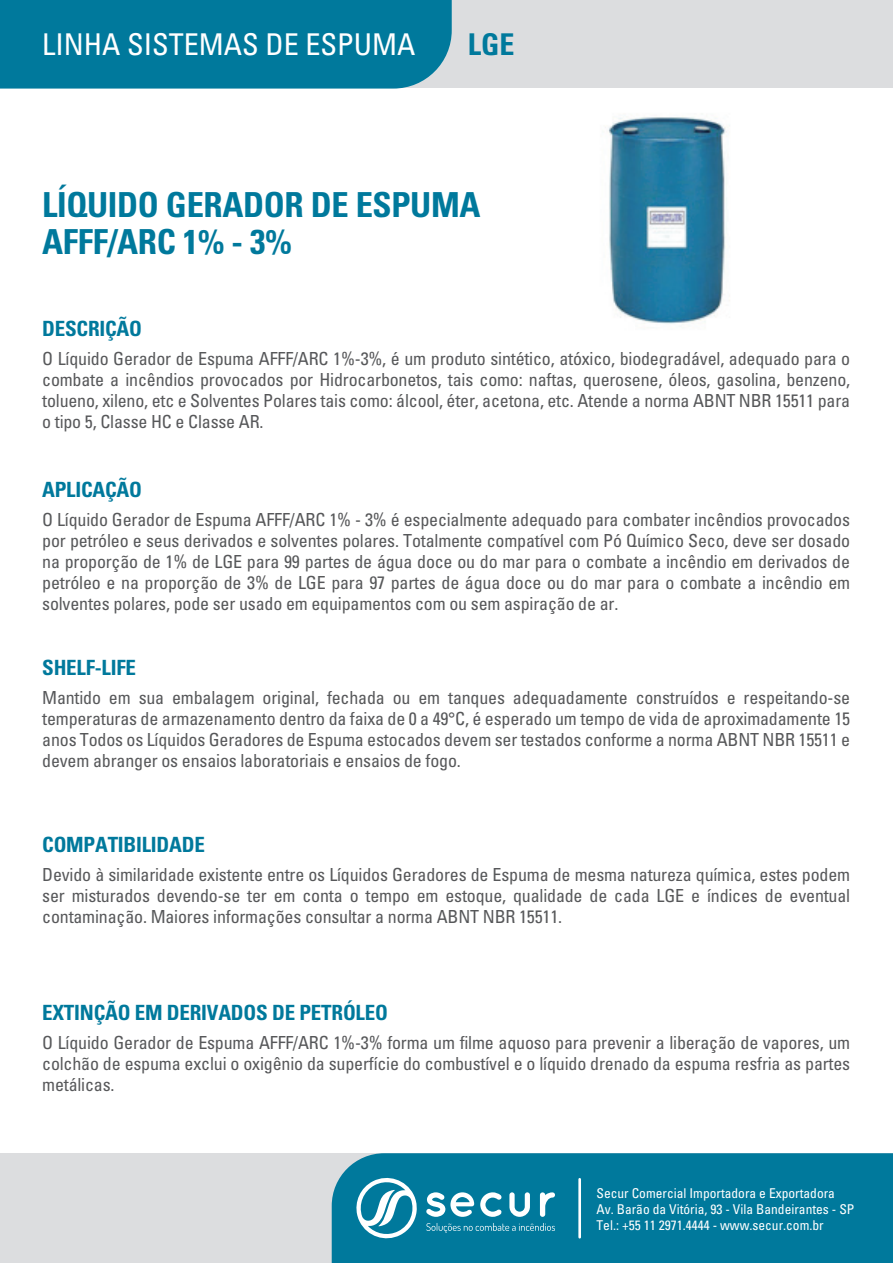
<style>
.page{position:relative;width:893px;height:1263px;background:#fff}
.page>*{position:absolute;margin:0;border:0;box-sizing:border-box;transform-origin:0 0}
.t1{font:700 condensed 34.5px/37.5px "Univers";letter-spacing:-.01em;color:#00799c}
.t2{font:condensed 30px "Univers";color:#fff}
.t3{font:700 condensed 30px "Univers";color:#00799c}
.t4{font:700 condensed 21px "Univers";letter-spacing:-.01em;color:#00799c}
.t5{font:condensed 18px/21px "Univers";letter-spacing:-.01em;color:#57585a;text-align:justify}
.t6{font:condensed 13.5px/16.2px "Univers";color:#fff}
</style>
<div class="page">
<div style="left:0;top:1153px;width:893px;height:110px;background:#dcdddf"></div>
<div style="left:332px;top:1153px;width:561px;height:110px;background:#00799c"></div>
<svg style="left:354px;top:1174px;width:63px;height:68px;background:#4ea2ba"></svg>
<svg style="left:426px;top:1192px;width:129px;height:25px;background:#67afc4"></svg>
<svg style="left:426px;top:1223px;width:129px;height:10px"></svg>
<hr style="left:578px;top:1179px;width:3px;height:58px;background:#fff">
<img style="left:608px;top:118px;width:27px;height:201px">
<img style="left:635px;top:117px;width:95px;height:207px">
<div style="left:0;top:0;width:893px;height:88px;background:#dcdddf"></div>
<div style="left:0;top:0;width:452px;height:89px;background:#00799c"></div>
<h2 class="t2" style="left:42px;top:26px;width:375px">LINHA SISTEMAS DE ESPUMA</h2>
<h2 class="t3" style="left:468px;top:26px;width:48px">LGE</h2>
<h1 class="t1" style="left:42px;top:185px;width:440px">LÍQUIDO GERADOR DE ESPUMA<br>AFFF/ARC 1% - 3%</h1>
<p class="t4" style="left:42px;top:316px;width:101px">DESCRIÇÃO</p>
<p class="t5" style="left:42px;top:347px;width:810px">O Líquido Gerador de Espuma AFFF/ARC 1%-3%, é um produto sintético, atóxico, biodegradável, adequado para o combate a incêndios provocados por Hidrocarbonetos, tais como: naftas, querosene, óleos, gasolina, benzeno, tolueno, xileno, etc e Solventes Polares tais como: álcool, éter, acetona, etc. Atende a norma ABNT NBR 15511 para o tipo 5, Classe HC e Classe AR.</p>
<p class="t4" style="left:42px;top:477px;width:101px">APLICAÇÃO</p>
<p class="t5" style="left:42px;top:509px;width:810px">O Líquido Gerador de Espuma AFFF/ARC 1% - 3% é especialmente adequado para combater incêndios provocados por petróleo e seus derivados e solventes polares. Totalmente compatível com Pó Químico Seco, deve ser dosado na proporção de 1% de LGE para 99 partes de água doce ou do mar para o combate a incêndio em derivados de petróleo e na proporção de 3% de LGE para 97 partes de água doce ou do mar para o combate a incêndio em solventes polares, pode ser usado em equipamentos com ou sem aspiração de ar.</p>
<p class="t4" style="left:42px;top:655px;width:95px">SHELF-LIFE</p>
<p class="t5" style="left:42px;top:687px;width:809px">Mantido em sua embalagem original, fechada ou em tanques adequadamente construídos e respeitando-se temperaturas de armazenamento dentro da faixa de 0 a 49°C, é esperado um tempo de vida de aproximadamente 15 anos Todos os Líquidos Geradores de Espuma estocados devem ser testados conforme a norma ABNT NBR 15511 e devem abranger os ensaios laboratoriais e ensaios de fogo.</p>
<p class="t4" style="left:42px;top:832px;width:164px">COMPATIBILIDADE</p>
<p class="t5" style="left:42px;top:863px;width:810px">Devido à similaridade existente entre os Líquidos Geradores de Espuma de mesma natureza química, estes podem ser misturados devendo-se ter em conta o tempo em estoque, qualidade de cada LGE e índices de eventual contaminação. Maiores informações consultar a norma ABNT NBR 15511.</p>
<p class="t4" style="left:42px;top:1000px;width:347px">EXTINÇÃO EM DERIVADOS DE PETRÓLEO</p>
<p class="t5" style="left:42px;top:1031px;width:810px">O Líquido Gerador de Espuma AFFF/ARC 1%-3% forma um filme aquoso para prevenir a liberação de vapores, um colchão de espuma exclui o oxigênio da superfície do combustível e o líquido drenado da espuma resfria as partes metálicas.</p>
<p class="t6" style="left:596px;top:1184px;width:259px">Secur Comercial Importadora e Exportadora<br>Av. Barão da Vitória, 93 - Vila Bandeirantes - SP<br>Tel.: +55 11 2971.4444 - www.secur.com.br</p>
</div>
